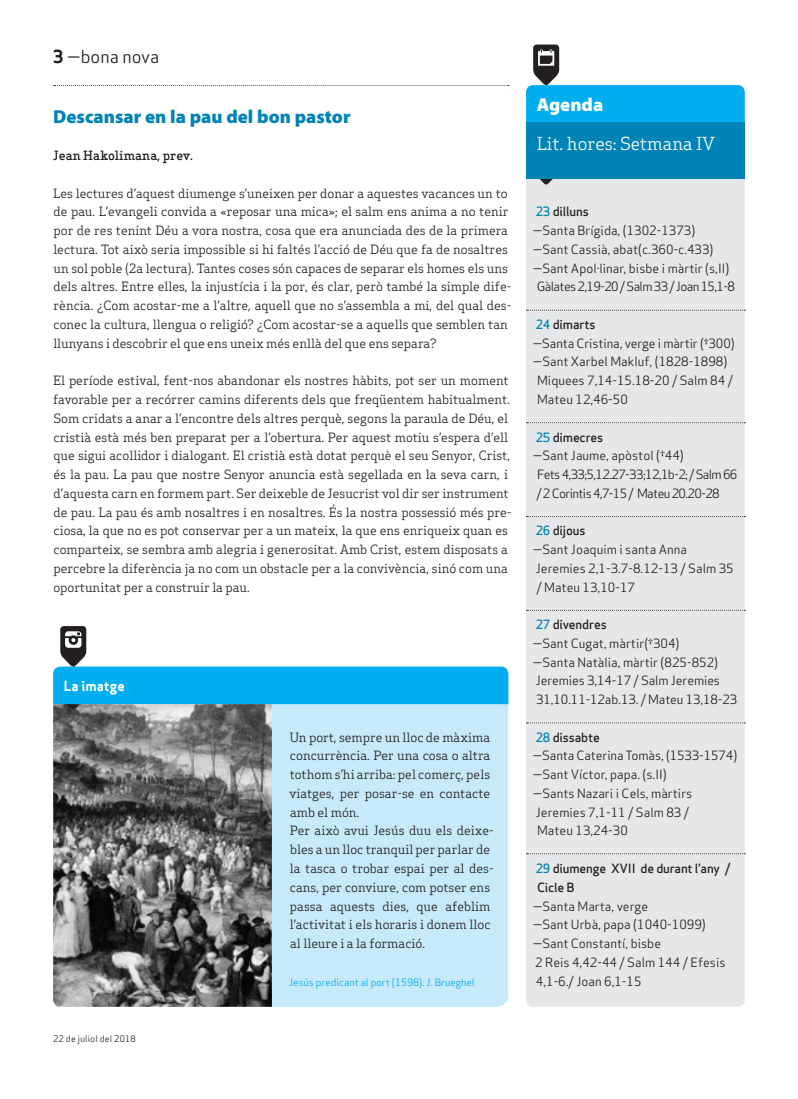
<style>
.page{position:relative;width:798px;height:1099px;background:#fff}
.page>*{position:absolute;margin:0;border:0;box-sizing:border-box;transform-origin:0 0}
.Titular_Petit{font:900 18.75px "Myriad Pro";color:#0083b6}
.Titular_Secció{font:900 18.75px "Myriad Pro";color:#fff}
.Subtitol_Secció{font:17.5px "Apex Serif";color:#fff}
.Capçalera{font:17.5px "Apex Sans Book T";color:#231f20}
.Titular_Secció_Petit{font:13.75px "Apex Sans Bold T";color:#fff}
.Text_General{font:12.5px/18.8px "Apex Serif";color:#231f20}
.Text_General-2{font:12.5px/18.8px "Apex Sans Book T";color:#231f20}
.Text_General-3{font:12.5px/18.8px "Apex Sans Book T";letter-spacing:-.05em;color:#231f20}
.Text_General-4{font:12.5px/18.8px "Apex Sans Medium T";letter-spacing:-.01em;color:#231f20}
.Autors{font:500 12.5px "Apex Serif";color:#231f20}
.Credit_La_Imatge{font:10px "Apex Sans Book T";color:#00aeef}
.Data_Peu{font:8.75px "Apex Sans Book T";letter-spacing:.02em;color:#231f20}
.s1{font-family:"Apex Sans Bold T"}
.s2{color:#0083b6}
</style>
<div class="page">
<svg style="left:54px;top:85px;width:454px;height:1px"></svg>
<div style="left:526px;top:179px;width:218px;height:827px;background:#e6e7e9"></div>
<svg style="left:526px;top:310px;width:219px;height:1px"></svg>
<svg style="left:526px;top:422px;width:219px;height:1px"></svg>
<svg style="left:526px;top:516px;width:219px;height:1px"></svg>
<svg style="left:526px;top:610px;width:219px;height:1px"></svg>
<svg style="left:526px;top:722px;width:219px;height:1px"></svg>
<svg style="left:526px;top:853px;width:219px;height:1px"></svg>
<svg style="left:526px;top:45px;width:218px;height:78px"></svg>
<div style="left:526px;top:123px;width:218px;height:56px;background:#0083b6"></div>
<svg style="left:539px;top:179px;width:13px;height:6px"></svg>
<div style="left:53px;top:666px;width:455px;height:340px;background:#c6eafa;border-radius:11px"></div>
<img style="left:53px;top:710px;width:219px;height:296px">
<svg style="left:53px;top:626px;width:455px;height:84px"></svg>
<p class="Capçalera" style="left:53px;top:46px;width:107px"><span class="s1">3</span> —bona nova</p>
<p class="Titular_Petit" style="left:53px;top:104px;width:299px">Descansar en la pau del bon pastor</p>
<p class="Autors" style="left:53px;top:148px;width:141px">Jean Hakolimana, prev.</p>
<p class="Text_General" style="left:53px;top:183px;width:459px">Les lectures d’aquest diumenge s’uneixen per donar a aquestes vacances un to de pau. L’evangeli convida a «reposar una mica»; el salm ens anima a no tenir por de res tenint Déu a vora nostra, cosa que era anunciada des de la primera lectura. Tot això seria impossible si hi faltés l’acció de Déu que fa de nosaltres un sol poble (2a lectura). Tantes coses són capaces de separar els homes els uns dels altres. Entre elles, la injustícia i la por, és clar, però també la simple dife&shy;rència. ¿Com acostar-me a l’altre, aquell que no s’assembla a mi, del qual des&shy;conec la cultura, llengua o religió? ¿Com acostar-se a aquells que semblen tan llunyans i descobrir el que ens uneix més enllà del que ens separa?</p>
<p class="Text_General" style="left:53px;top:371px;width:459px">El període estival, fent-nos abandonar els nostres hàbits, pot ser un moment favorable per a recórrer camins diferents dels que freqüentem habitualment.<br>Som cridats a anar a l’encontre dels altres perquè, segons la paraula de Déu, el cristià està més ben preparat per a l’obertura. Per aquest motiu s’espera d’ell que sigui acollidor i dialogant. El cristià està dotat perquè el seu Senyor, Crist, és la pau. La pau que nostre Senyor anuncia està segellada en la seva carn, i d’aquesta carn en formem part. Ser deixeble de Jesucrist vol dir ser instrument de pau. La pau és amb nosaltres i en nosaltres. És la nostra possessió més pre&shy;ciosa, la que no es pot conservar per a un mateix, la que ens enriqueix quan es comparteix, se sembra amb alegria i generositat. Amb Crist, estem disposats a percebre la diferència ja no com un obstacle per a la convivència, sinó com una oportunitat per a construir la pau.</p>
<p class="Titular_Secció_Petit" style="left:64px;top:677px;width:62px">La imatge</p>
<p class="Data_Peu" style="left:53px;top:1032px;width:84px">22 de juliol del 2018</p>
<p class="Text_General" style="left:289px;top:727px;width:202px;text-align:justify">Un port, sempre un lloc de màxima concurrència. Per una cosa o altra tothom s’hi arriba: pel comerç, pels viatges, per posar-se en contacte amb el món.</p>
<p class="Text_General" style="left:289px;top:821px;width:205px">Per això avui Jesús duu els deixe&shy;bles a un lloc tranquil per parlar de la tasca o trobar espai per al des&shy;cans, per conviure, com potser ens passa aquests dies, que afeblim l’activitat i els horaris i donem lloc al lleure i a la formació.</p>
<p class="Credit_La_Imatge" style="left:289px;top:975px;width:187px">Jesús predicant al port (1598). J. Brueghel</p>
<p class="Titular_Secció" style="left:536px;top:92px;width:68px">Agenda</p>
<p class="Titular_Secció" style="left:560px;top:92px;width:12px">e</p>
<p class="Subtitol_Secció" style="left:536px;top:133px;width:180px">Lit. hores: Setmana IV</p>
<p class="Text_General-4" style="left:535px;top:202px;width:54px"><span class="s2">23</span> dilluns</p>
<p class="Text_General-2" style="left:532px;top:221px;width:164px">—Santa Brígida, (1302-1373)</p>
<p class="Text_General-2" style="left:532px;top:240px;width:182px">—Sant Cassià, abat(c.360-c.433)</p>
<p class="Text_General-2" style="left:532px;top:258px;width:198px">—Sant Apol·linar, bisbe i màrtir (s,II)</p>
<p class="Text_General-3" style="left:536px;top:277px;width:199px">Gàlates 2,19-20 / Salm 33 / Joan 15,1-8</p>
<p class="Text_General-4" style="left:535px;top:315px;width:61px"><span class="s2">24</span> dimarts</p>
<p class="Text_General-2" style="left:532px;top:333px;width:203px">—Santa Cristina, verge i màrtir (†300)</p>
<p class="Text_General-2" style="left:532px;top:352px;width:196px">—Sant Xarbel Makluf, (1828-1898)</p>
<p class="Text_General-2" style="left:537px;top:371px;width:197px">Miquees 7,14-15.18-20 / Salm 84 /<br>Mateu 12,46-50</p>
<p class="Text_General-4" style="left:535px;top:427px;width:69px"><span class="s2">25</span> dimecres</p>
<p class="Text_General-2" style="left:532px;top:446px;width:152px">—Sant Jaume, apòstol (†44)</p>
<p class="Text_General-3" style="left:536px;top:465px;width:202px">Fets 4,33;5,12.27-33;12,1b-2; / Salm 66 / 2 Corintis 4,7-15 / Mateu 20.20-28</p>
<p class="Text_General-4" style="left:535px;top:521px;width:51px"><span class="s2">26</span> dijous</p>
<p class="Text_General-2" style="left:532px;top:540px;width:156px">—Sant Joaquim i santa Anna</p>
<p class="Text_General-2" style="left:535px;top:558px;width:199px">Jeremies 2,1-3.7-8.12-13 / Salm 35 / Mateu 13,10-17</p>
<p class="Text_General-4" style="left:535px;top:615px;width:72px"><span class="s2">27</span> divendres</p>
<p class="Text_General-2" style="left:532px;top:633px;width:148px">—Sant Cugat, màrtir(†304)</p>
<p class="Text_General-2" style="left:532px;top:652px;width:187px">—Santa Natàlia, màrtir (825-852)</p>
<p class="Text_General-2" style="left:535px;top:671px;width:203px">Jeremies 3,14-17 / Salm Jeremies<br>31,10.11-12ab.13. / Mateu 13,18-23</p>
<p class="Text_General-4" style="left:535px;top:727px;width:66px"><span class="s2">28</span> dissabte</p>
<p class="Text_General-2" style="left:532px;top:746px;width:206px">—Santa Caterina Tomàs, (1533-1574)</p>
<p class="Text_General-2" style="left:532px;top:765px;width:135px">—Sant Víctor, papa. (s.II)</p>
<p class="Text_General-2" style="left:532px;top:783px;width:161px">—Sants Nazari i Cels, màrtirs</p>
<p class="Text_General-2" style="left:535px;top:802px;width:155px">Jeremies 7,1-11 / Salm 83 /</p>
<p class="Text_General-2" style="left:537px;top:821px;width:92px">Mateu 13,24-30</p>
<p class="Text_General-4" style="left:535px;top:858px;width:196px"><span class="s2">29</span> diumenge XVII de durant l’any /<br>Cicle B</p>
<p class="Text_General-2" style="left:532px;top:896px;width:117px">—Santa Marta, verge</p>
<p class="Text_General-2" style="left:532px;top:915px;width:174px">—Sant Urbà, papa (1040-1099)</p>
<p class="Text_General-2" style="left:532px;top:933px;width:130px">—Sant Constantí, bisbe</p>
<p class="Text_General-2" style="left:535px;top:952px;width:192px">2 Reis 4,42-44 / Salm 144 / Efesis<br>4,1-6./ Joan 6,1-15</p>
</div>
